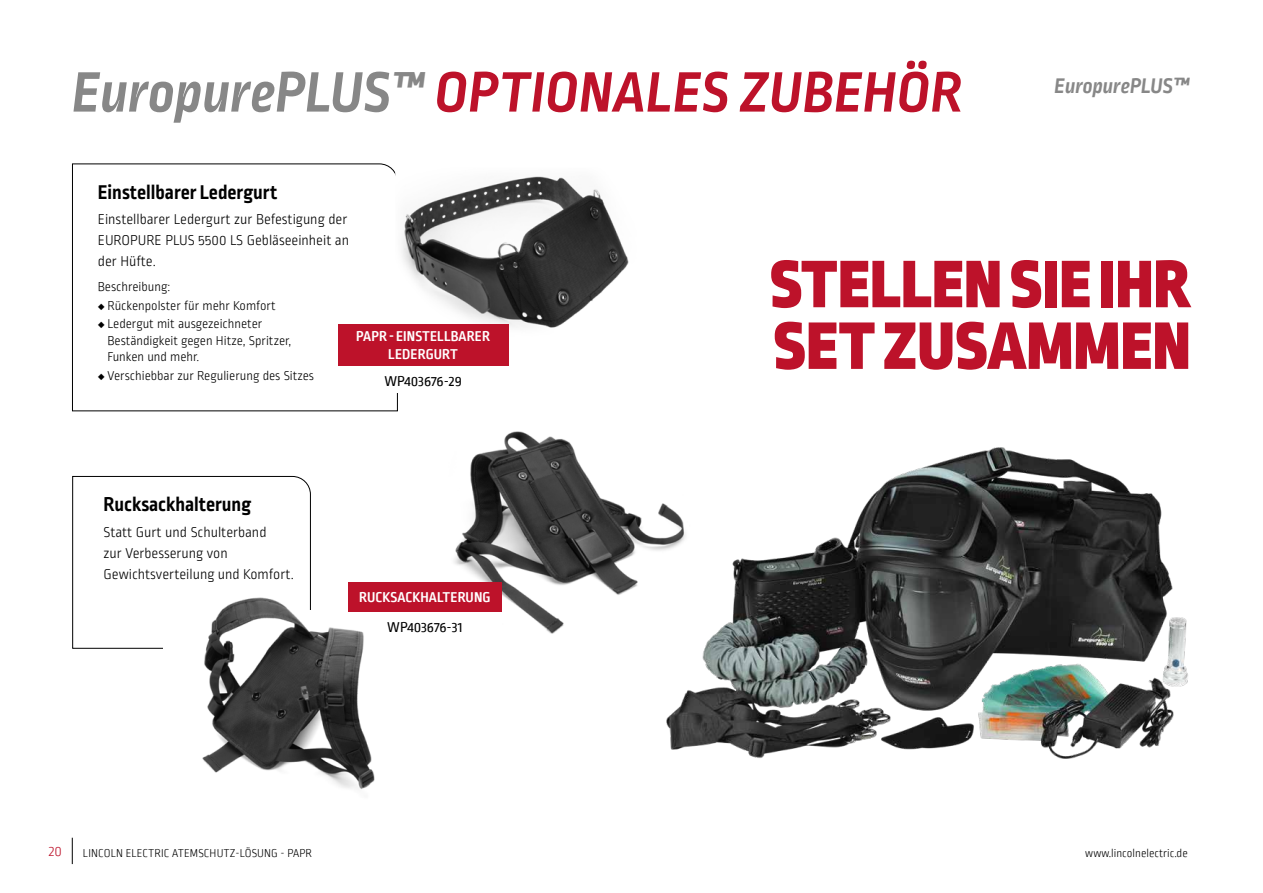
<style>
.page{position:relative;width:1263px;height:893px;background:#fff}
.page>*{position:absolute;margin:0;border:0;box-sizing:border-box;transform-origin:0 0}
.t1{font:900 70.8px/61.7px "Ropa Sans Pro";letter-spacing:.01em;color:#bd122a}
.t2{font:italic 700 60px "Ropa Sans PTT";letter-spacing:.01em;color:#bd122a}
.t3{font:italic 700 22.2px "Ropa Sans PTT";color:#878787}
.t4{font:700 21px "Ropa Sans Pro";color:#000}
.t5{font:300 15px/21px "Ropa Sans Pro";color:#000;text-align:justify}
.t6{font:700 15px/18px "Ropa Sans PTT";letter-spacing:.01em;color:#fff;text-align:center}
.t7{font:15px "Ropa Sans PTT";color:#000}
.t8{font:300 15px "Ropa Sans PTT";color:#bd122a}
.t9{font:300 13.5px/16.5px "Ropa Sans Pro";color:#000}
.t10{font:300 12px "Ropa Sans PTT";letter-spacing:.01em;color:#000}
.s1{color:#878787}
.s2{font-size:45px;color:#878787}
</style>
<div class="page">
<svg style="left:72px;top:164px;width:326px;height:247px"></svg>
<img style="left:395px;top:168px;width:234px;height:179px">
<div style="left:338px;top:325px;width:170px;height:42px;background:#bd122a"></div>
<div style="left:338px;top:367px;width:170px;height:26px;background:#fff"></div>
<img style="left:666px;top:447px;width:522px;height:312px">
<svg style="left:72px;top:476px;width:239px;height:173px"></svg>
<div style="left:163px;top:611px;width:175px;height:65px;background:#fff"></div>
<img style="left:436px;top:431px;width:266px;height:220px">
<div style="left:348px;top:583px;width:153px;height:29px;background:#bd122a"></div>
<div style="left:348px;top:612px;width:153px;height:27px;background:#fff"></div>
<img style="left:178px;top:583px;width:197px;height:207px">
<svg style="left:72px;top:838px;width:1px;height:26px"></svg>
<h2 class="t2" style="left:72px;top:57px;width:892px"><span class="s1">EuropurePLUS</span><span class="s2">™</span> OPTIONALES ZUBEHÖR</h2>
<h3 class="t3" style="left:1054px;top:73px;width:136px">EuropurePLUS™</h3>
<h3 class="t4" style="left:98px;top:180px;width:181px">Einstellbarer Ledergurt</h3>
<p class="t5" style="left:98px;top:210px;width:253px">Einstellbarer Ledergurt zur Befestigung der EUROPURE PLUS 5500 LS Gebläseeinheit an der Hüfte.</p>
<p class="t9" style="left:98px;top:279px;width:74px">Beschreibung:</p>
<p class="t9" style="left:98px;top:298px;width:179px">◆ Rückenpolster für mehr Komfort</p>
<p class="t9" style="left:107px;top:316px;width:185px;text-indent:-10px">◆ Ledergut mit ausgezeichneter<br>Beständigkeit gegen Hitze, Spritzer,<br>Funken und mehr.</p>
<p class="t9" style="left:98px;top:368px;width:218px">◆ Verschiebbar zur Regulierung des Sitzes</p>
<p class="t6" style="left:356px;top:328px;width:135px">PAPR - EINSTELLBARER<br>LEDERGURT</p>
<p class="t7" style="left:384px;top:373px;width:79px">WP403676-29</p>
<h3 class="t4" style="left:104px;top:492px;width:149px">Rucksackhalterung</h3>
<p class="t5" style="left:104px;top:522px;width:192px;text-align:left">Statt Gurt und Schulterband<br>zur Verbesserung von<br>Gewichtsverteilung und Komfort.</p>
<p class="t6" style="left:359px;top:589px;width:133px">RUCKSACKHALTERUNG</p>
<p class="t7" style="left:387px;top:619px;width:77px">WP403676-31</p>
<h1 class="t1" style="left:770px;top:256px;width:422px">STELLEN SIE IHR<br>SET ZUSAMMEN</h1>
<p class="t8" style="left:49px;top:843px;width:15px">20</p>
<p class="t10" style="left:83px;top:847px;width:231px">LINCOLN ELECTRIC ATEMSCHUTZ-LÖSUNG - PAPR</p>
<p class="t10" style="left:1085px;top:847px;width:104px">www.lincolnelectric.de</p>
</div>
